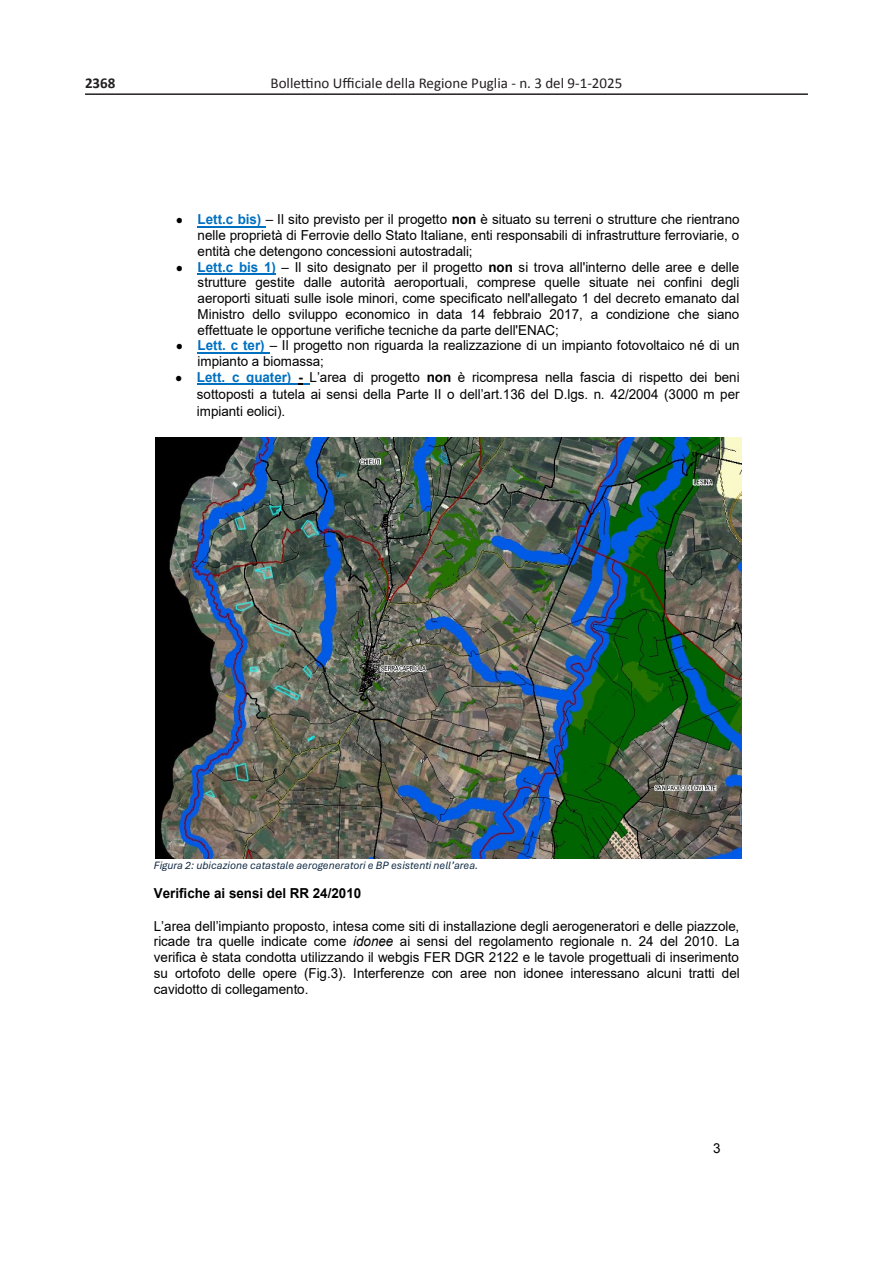
<style>
.page{position:relative;width:893px;height:1263px;background:#fff}
.page>*{position:absolute;margin:0;border:0;box-sizing:border-box;transform-origin:0 0}
.t1{font:15px "Calibri";color:#231f20}
.t2{font:700 15px "Calibri";color:#231f20}
.t3{font:13.8px/15.8px "Arial";color:#000;text-align:justify}
.t4{font:700 13.8px "Arial";color:#000}
.t5{font:13.65px "Arial";color:#000}
.t6{font:italic 11.25px "Aptos";color:#0e2841}
.s1{font-family:"Calibri";font-size:12.45px}
.s2{font-weight:700;color:#0070c0}
.s3{font-weight:700}
.s4{font-style:italic}
</style>
<div class="page">
<hr style="left:85px;top:93px;width:723px;height:2px;background:#231f20">
<hr style="left:198px;top:226px;width:68px;height:1px;background:#0070c0">
<hr style="left:198px;top:273px;width:78px;height:2px;background:#0070c0">
<hr style="left:198px;top:352px;width:72px;height:1px;background:#0070c0">
<hr style="left:197px;top:383px;width:101px;height:2px;background:#0070c0">
<svg style="left:298px;top:383px;width:12px;height:2px"></svg>
<img style="left:156px;top:437px;width:585px;height:422px">
<p class="t2" style="left:85px;top:72px;width:32px">2368</p>
<p class="t1" style="left:271px;top:74px;width:353px">Bollettino Ufficiale della Regione Puglia - n. 3 del 9-1-2025</p>
<p class="t3" style="left:198px;top:211px;width:543px;text-indent:-22px"><span class="s1">●</span> <span class="s2">Lett.c bis)</span> – Il sito previsto per il progetto <span class="s3">non</span> è situato su terreni o strutture che rientrano nelle proprietà di Ferrovie dello Stato Italiane, enti responsabili di infrastrutture ferroviarie, o entità che detengono concessioni autostradali;</p>
<p class="t3" style="left:198px;top:259px;width:543px;text-indent:-22px"><span class="s1">●</span> <span class="s2">Lett.c bis 1)</span> – Il sito designato per il progetto <span class="s3">non</span> si trova all'interno delle aree e delle strutture gestite dalle autorità aeroportuali, comprese quelle situate nei confini degli aeroporti situati sulle isole minori, come specificato nell'allegato 1 del decreto emanato dal Ministro dello sviluppo economico in data 14 febbraio 2017, a condizione che siano effettuate le opportune verifiche tecniche da parte dell'ENAC;</p>
<p class="t3" style="left:198px;top:338px;width:543px;text-indent:-22px"><span class="s1">●</span> <span class="s2">Lett. c ter)</span> – Il progetto non riguarda la realizzazione di un impianto fotovoltaico né di un impianto a biomassa;</p>
<p class="t3" style="left:197px;top:368px;width:544px;line-height:17.1px;text-indent:-22px"><span class="s1">●</span> <span class="s2">Lett. c quater)</span> <span class="s3">-</span> L’area di progetto <span class="s3">non</span> è ricompresa nella fascia di rispetto dei beni sottoposti a tutela ai sensi della Parte II o dell’art.136 del D.lgs. n. 42/2004 (3000 m per impianti eolici).</p>
<p class="t6" style="left:154px;top:858px;width:326px">Figura 2: ubicazione catastale aerogeneratori e BP esistenti nell’area.</p>
<p class="t4" style="left:154px;top:883px;width:209px">Verifiche ai sensi del RR 24/2010</p>
<p class="t3" style="left:154px;top:918px;width:587px">L’area dell’impianto proposto, intesa come siti di installazione degli aerogeneratori e delle piazzole, ricade tra quelle indicate come <span class="s4">idonee</span> ai sensi del regolamento regionale n. 24 del 2010. La verifica è stata condotta utilizzando il webgis FER DGR 2122 e le tavole progettuali di inserimento su ortofoto delle opere (Fig.3). Interferenze con aree non idonee interessano alcuni tratti del cavidotto di collegamento.</p>
<p class="t5" style="left:713px;top:1139px;width:9px">3</p>
</div>
